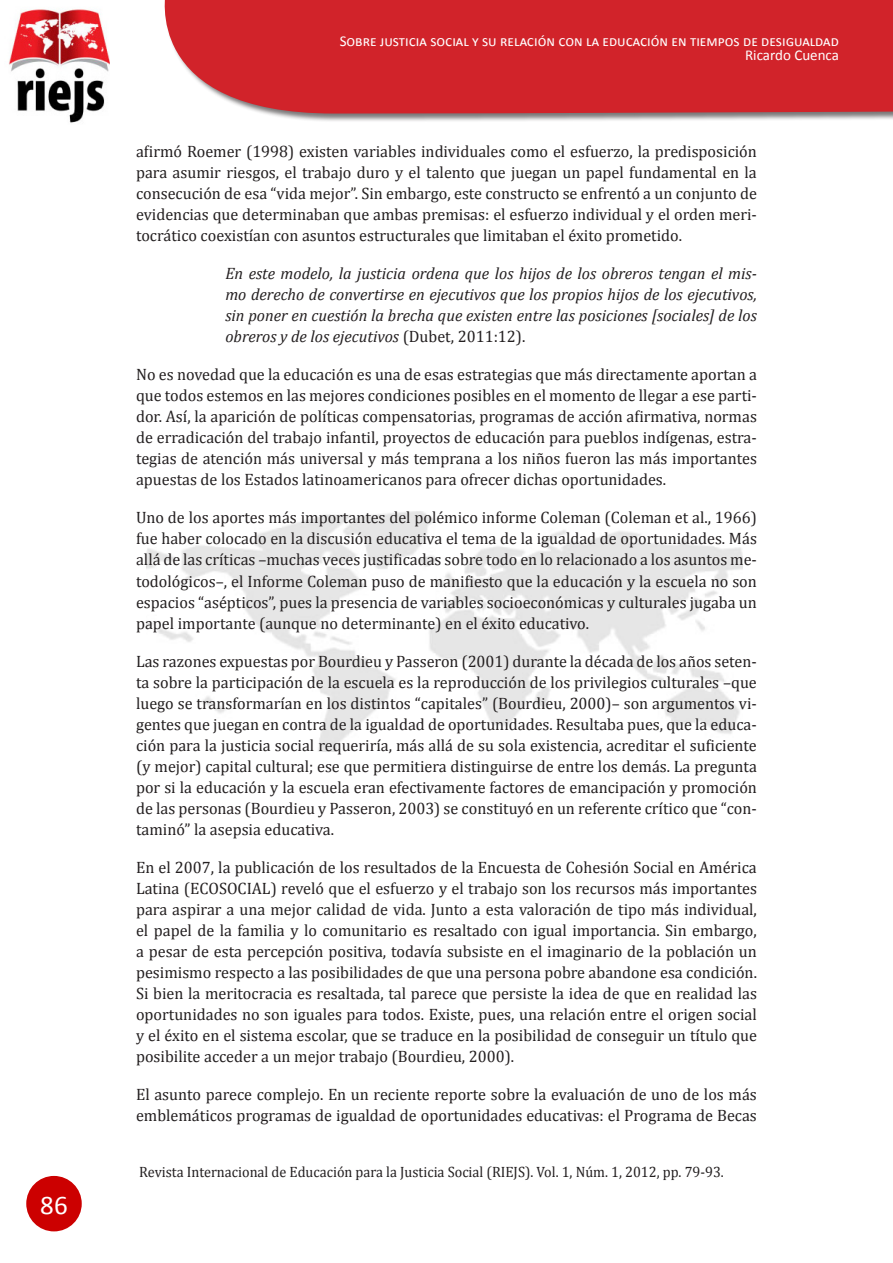
<style>
.page{position:relative;width:893px;height:1263px;background:#fff}
.page>*{position:absolute;margin:0;border:0;box-sizing:border-box;transform-origin:0 0}
.t1{font:27px "Calibri";color:#fff}
.Texto_Normal{font:16.5px/21px "Cambria";color:#231f20;text-align:justify}
.Texto_cita_textual{font:italic 16.5px/21px "Cambria";color:#231f20;text-align:justify}
.t2{font:15px "Cambria";color:#231f20;scale:.95 1}
.t3{font:15px/13.5px "Calibri";color:#fff;text-align:right}
.s1{font-style:normal}
</style>
<div class="page">
<img style="left:147px;top:512px;width:596px;height:239px">
<img style="left:8px;top:9px;width:101px;height:114px">
<div style="left:164px;top:0;width:729px;height:122px;background:#231f20;opacity:.6"></div>
<div style="left:164px;top:0;width:728px;height:114px;background:#d1232a"></div>
<hr style="left:892px;top:0;width:1px;height:122px;background:#231f20;opacity:.6">
<svg style="left:892px;top:0;width:1px;height:114px"></svg>
<div style="left:26px;top:1176px;width:56px;height:55px;background:#c00;border-radius:50%"></div>
<h1 class="t1" style="left:40px;top:1188px;width:29px">86</h1>
<p class="t3" style="left:340px;top:34px;width:501px">Sobre justicia social y su relación con la educación en tiempos de desigualdad<br>Ricardo Cuenca</p>
<p class="Texto_Normal" style="left:136px;top:141px;width:622px">afirmó Roemer (1998) existen variables individuales como el esfuerzo, la predisposición para asumir riesgos, el trabajo duro y el talento que juegan un papel fundamental en la consecución de esa “vida mejor”. Sin embargo, este constructo se enfrentó a un conjunto de evidencias que determinaban que ambas premisas: el esfuerzo individual y el orden meri&shy;tocrático coexistían con asuntos estructurales que limitaban el éxito prometido.</p>
<p class="Texto_cita_textual" style="left:225px;top:263px;width:533px">En este modelo, la justicia ordena que los hijos de los obreros tengan el mis&shy;mo derecho de convertirse en ejecutivos que los propios hijos de los ejecutivos, sin poner en cuestión la brecha que existen entre las posiciones [sociales] de los obreros y de los ejecutivos <span class="s1">(Dubet, 2011:12).</span></p>
<p class="Texto_Normal" style="left:136px;top:364px;width:622px">No es novedad que la educación es una de esas estrategias que más directamente aportan a que todos estemos en las mejores condiciones posibles en el momento de llegar a ese parti&shy;dor. Así, la aparición de políticas compensatorias, programas de acción afirmativa, normas de erradicación del trabajo infantil, proyectos de educación para pueblos indígenas, estra&shy;tegias de atención más universal y más temprana a los niños fueron las más importantes apuestas de los Estados latinoamericanos para ofrecer dichas oportunidades.</p>
<p class="Texto_Normal" style="left:136px;top:507px;width:622px">Uno de los aportes más importantes del polémico informe Coleman (Coleman et al., 1966) fue haber colocado en la discusión educativa el tema de la igualdad de oportunidades. Más allá de las críticas –muchas veces justificadas sobre todo en lo relacionado a los asuntos me&shy;todológicos–, el Informe Coleman puso de manifiesto que la educación y la escuela no son espacios “asépticos”, pues la presencia de variables socioeconómicas y culturales jugaba un papel importante (aunque no determinante) en el éxito educativo.</p>
<p class="Texto_Normal" style="left:136px;top:650px;width:622px">Las razones expuestas por Bourdieu y Passeron (2001) durante la década de los años seten&shy;ta sobre la participación de la escuela es la reproducción de los privilegios culturales –que luego se transformarían en los distintos “capitales” (Bourdieu, 2000)– son argumentos vi&shy;gentes que juegan en contra de la igualdad de oportunidades. Resultaba pues, que la educa&shy;ción para la justicia social requeriría, más allá de su sola existencia, acreditar el suficiente (y mejor) capital cultural; ese que permitiera distinguirse de entre los demás. La pregunta por si la educación y la escuela eran efectivamente factores de emancipación y promoción de las personas (Bourdieu y Passeron, 2003) se constituyó en un referente crítico que “con&shy;taminó” la asepsia educativa.</p>
<p class="Texto_Normal" style="left:136px;top:856px;width:622px">En el 2007, la publicación de los resultados de la Encuesta de Cohesión Social en América Latina (ECOSOCIAL) reveló que el esfuerzo y el trabajo son los recursos más importantes para aspirar a una mejor calidad de vida. Junto a esta valoración de tipo más individual, el papel de la familia y lo comunitario es resaltado con igual importancia. Sin embargo, a pesar de esta percepción positiva, todavía subsiste en el imaginario de la población un pesimismo respecto a las posibilidades de que una persona pobre abandone esa condición.<br>Si bien la meritocracia es resaltada, tal parece que persiste la idea de que en realidad las oportunidades no son iguales para todos. Existe, pues, una relación entre el origen social y el éxito en el sistema escolar, que se traduce en la posibilidad de conseguir un título que posibilite acceder a un mejor trabajo (Bourdieu, 2000).</p>
<p class="Texto_Normal" style="left:136px;top:1083px;width:622px">El asunto parece complejo. En un reciente reporte sobre la evaluación de uno de los más emblemáticos programas de igualdad de oportunidades educativas: el Programa de Becas</p>
<p class="t2" style="left:139px;top:1163px;width:617px">Revista Internacional de Educación para la Justicia Social (RIEJS). Vol. 1, Núm. 1, 2012, pp. 79-93.</p>
</div>
